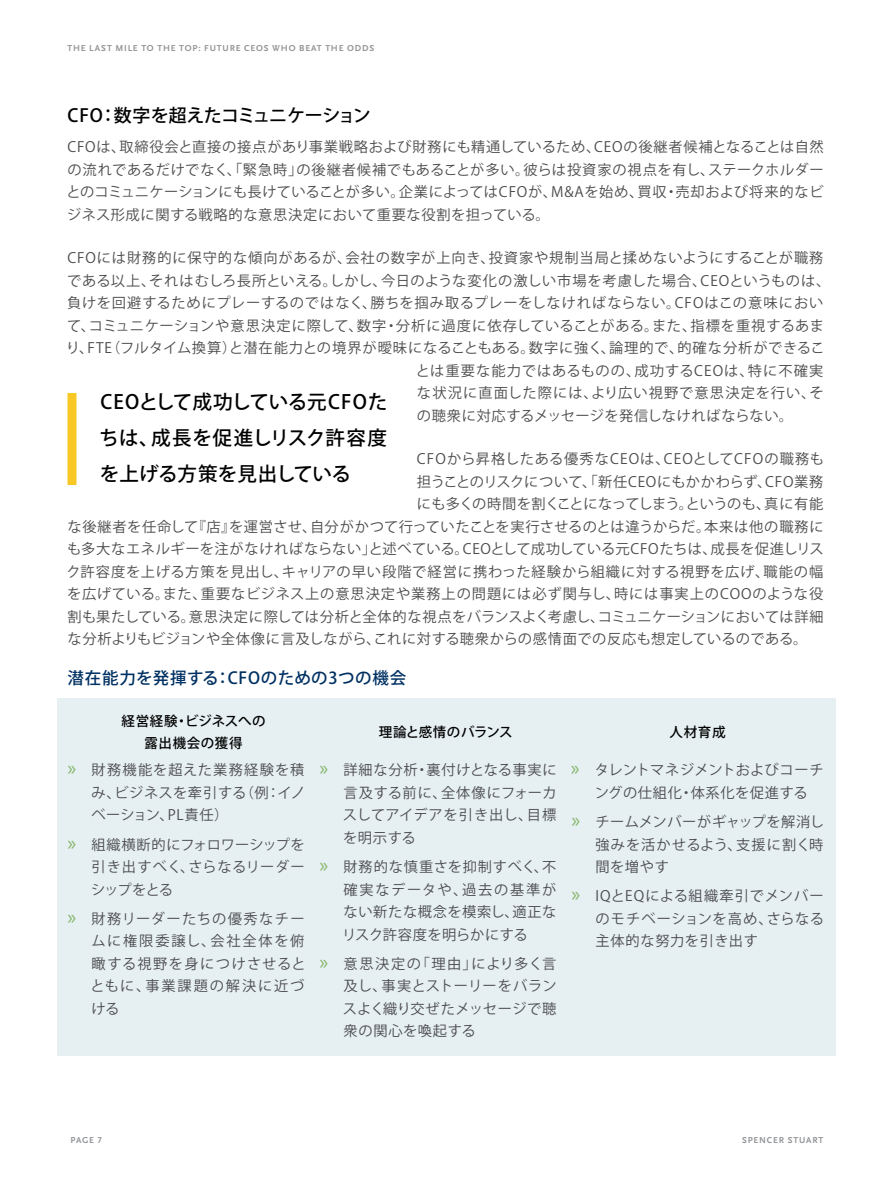
<style>
.page{position:relative;width:891px;height:1188px;background:#fff}
.page>*{position:absolute;margin:0;border:0;box-sizing:border-box;transform-origin:0 0}
.t1{font:500 19.5px/36px "Koz Go Pr 6 N";letter-spacing:.005em;color:#000;text-align:justify}
.t2{font:500 18px "Koz Go Pr 6 N";letter-spacing:-.02em;color:#000}
.t3{font:500 16.5px "Koz Go Pr 6 N";letter-spacing:.04em;color:#003162}
.t4{font:14.25px/22.5px "Koz Go Pr 6 N";letter-spacing:.05em;color:#4c4c4e;text-align:justify}
.t5{font:14.25px/22.5px "Koz Go Pr 6 N";letter-spacing:.03em;color:#4c4c4e;text-align:center}
.t6{font:14.25px "Koz Go Pr 6 N";letter-spacing:.025em;color:#4c4c4e}
.t7{font:14.25px "Koz Go Pr 6 N";letter-spacing:.08em;color:#4c4c4e}
.t8{font:14.25px "Koz Go Pr 6 N";letter-spacing:.01em;color:#4c4c4e}
.t9{font:14.25px "Koz Go Pr 6 N";letter-spacing:.02em;color:#4c4c4e}
.t10{font:14.25px "Koz Go Pr 6 N";letter-spacing:-.025em;color:#4c4c4e}
.t11{font:500 13.5px/21.8px "Koz Go Pr 6 N";letter-spacing:.04em;color:#000;text-align:center}
.t12{font:500 13.5px "Koz Go Pr 6 N";letter-spacing:-.02em;color:#000}
.t13{font:700 9px "Scala Sans Pro";letter-spacing:.09em;color:#939598}
.s1{font-family:"Myriad Pro";font-size:21px;color:#86b56a}
</style>
<div class="page">
<div style="left:57px;top:698px;width:779px;height:358px;background:#e6f0f3"></div>
<div style="left:68px;top:393px;width:8px;height:92px;background:#fac825"></div>
<p class="t13" style="left:68px;top:43px;width:308px">THE LAST MILE TO THE TOP: FUTURE CEOS WHO BEAT THE ODDS</p>
<p class="t2" style="left:68px;top:106px;width:305px">CFO：数字を超えたコミュニケーション</p>
<p class="t4" style="left:66px;top:136px;width:759px">CFOは、取締役会と直接の接点があり事業戦略および財務にも精通しているため、CEOの後継者候補となることは自然の流れであるだけでなく、「緊急時」の後継者候補でもあることが多い。彼らは投資家の視点を有し、ステークホルダーとのコミュニケーションにも長けていることが多い。企業によってはCFOが、M&amp;Aを始め、買収・売却および将来的なビジネス形成に関する戦略的な意思決定において重要な役割を担っている。</p>
<p class="t4" style="left:68px;top:247px;width:757px">CFOには財務的に保守的な傾向があるが、会社の数字が上向き、投資家や規制当局と揉めないようにすることが職務</p>
<p class="t6" style="left:67px;top:273px;width:765px">である以上、それはむしろ長所といえる。しかし、今日のような変化の激しい市場を考慮した場合、CEOというものは、</p>
<p class="t4" style="left:67px;top:292px;width:758px">負けを回避するためにプレーするのではなく、勝ちを掴み取るプレーをしなければならない。CFOはこの意味におい</p>
<p class="t4" style="left:67px;top:315px;width:758px">て、コミュニケーションや意思決定に際して、数字・分析に過度に依存していることがある。また、指標を重視するあま</p>
<p class="t4" style="left:66px;top:337px;width:760px">り、FTE（フルタイム換算）と潜在能力との境界が曖昧になることもある。数字に強く、論理的で、的確な分析ができるこ</p>
<p class="t7" style="left:416px;top:363px;width:409px">とは重要な能力ではあるものの、成功するCEOは、特に不確実</p>
<p class="t7" style="left:417px;top:385px;width:408px">な状況に直面した際には、より広い視野で意思決定を行い、そ</p>
<p class="t5" style="left:417px;top:405px;width:378px">の聴衆に対応するメッセージを発信しなければならない。</p>
<p class="t7" style="left:417px;top:451px;width:409px">CFOから昇格したある優秀なCEOは、CEOとしてCFOの職務も</p>
<p class="t5" style="left:417px;top:471px;width:408px">担うことのリスクについて、「新任CEOにもかかわらず、CFO業務</p>
<p class="t10" style="left:417px;top:496px;width:408px">にも多くの時間を割くことになってしまう。というのも、真に有能</p>
<p class="t6" style="left:68px;top:519px;width:758px">な後継者を任命して『店』を運営させ、自分がかつて行っていたことを実行させるのとは違うからだ。本来は他の職務に</p>
<p class="t5" style="left:67px;top:538px;width:758px">も多大なエネルギーを注がなければならない」と述べている。CEOとして成功している元CFOたちは、成長を促進しリス</p>
<p class="t4" style="left:67px;top:561px;width:758px">ク許容度を上げる方策を見出し、キャリアの早い段階で経営に携わった経験から組織に対する視野を広げ、職能の幅</p>
<p class="t4" style="left:67px;top:583px;width:758px">を広げている。また、重要なビジネス上の意思決定や業務上の問題には必ず関与し、時には事実上のCOOのような役</p>
<p class="t8" style="left:68px;top:609px;width:758px">割も果たしている。意思決定に際しては分析と全体的な視点をバランスよく考慮し、コミュニケーションにおいては詳細</p>
<p class="t9" style="left:68px;top:631px;width:741px">な分析よりもビジョンや全体像に言及しながら、これに対する聴衆からの感情面での反応も想定しているのである。</p>
<p class="t3" style="left:68px;top:669px;width:340px">潜在能力を発揮する：CFOのための3つの機会</p>
<p class="t11" style="left:122px;top:711px;width:146px">経営経験・ビジネスへの露出機会の獲得</p>
<p class="t12" style="left:379px;top:724px;width:135px">理論と感情のバランス</p>
<p class="t11" style="left:669px;top:721px;width:58px">人材育成</p>
<p class="t4" style="left:92px;top:759px;width:215px;text-indent:-24px"><span class="s1">»</span> 財務機能を超えた業務経験を積み、ビジネスを牽引する（例：イノベーション、PL責任）</p>
<p class="t4" style="left:91px;top:833px;width:215px;text-indent:-24px"><span class="s1">»</span> 組織横断的にフォロワーシップを引き出すべく、さらなるリーダーシップをとる</p>
<p class="t4" style="left:90px;top:908px;width:217px;text-indent:-23px"><span class="s1">»</span> 財務リーダーたちの優秀なチームに権限委譲し、会社全体を俯瞰する視野を身につけさせるとともに、事業課題の解決に近づける</p>
<h1 class="t1" style="left:99px;top:384px;width:290px">CEOとして成功している元CFOたちは、成長を促進しリスク許容度を上げる方策を見出している</h1>
<p class="t5" style="left:571px;top:759px;width:254px"><span class="s1">»</span> タレントマネジメントおよびコーチングの仕組化・体系化を促進する</p>
<p class="t4" style="left:596px;top:811px;width:230px;text-indent:-24px"><span class="s1">»</span> チームメンバーがギャップを解消し強みを活かせるよう、支援に割く時間を増やす</p>
<p class="t4" style="left:596px;top:885px;width:230px;text-indent:-24px"><span class="s1">»</span> IQとEQによる組織牽引でメンバーのモチベーションを高め、さらなる主体的な努力を引き出す</p>
<p class="t4" style="left:343px;top:759px;width:215px;text-indent:-23px"><span class="s1">»</span> 詳細な分析・裏付けとなる事実に言及する前に、全体像にフォーカスしてアイデアを引き出し、目標を明示する</p>
<p class="t4" style="left:342px;top:856px;width:216px;text-indent:-23px"><span class="s1">»</span> 財務的な慎重さを抑制すべく、不確実なデータや、過去の基準がない新たな概念を模索し、適正なリスク許容度を明らかにする</p>
<p class="t4" style="left:343px;top:953px;width:215px;text-indent:-23px"><span class="s1">»</span> 意思決定の「理由」により多く言及し、事実とストーリーをバランスよく織り交ぜたメッセージで聴衆の関心を喚起する</p>
<p class="t13" style="left:70px;top:1135px;width:33px">PAGE 7</p>
<p class="t13" style="left:742px;top:1135px;width:83px">SPENCER STUART</p>
</div>
